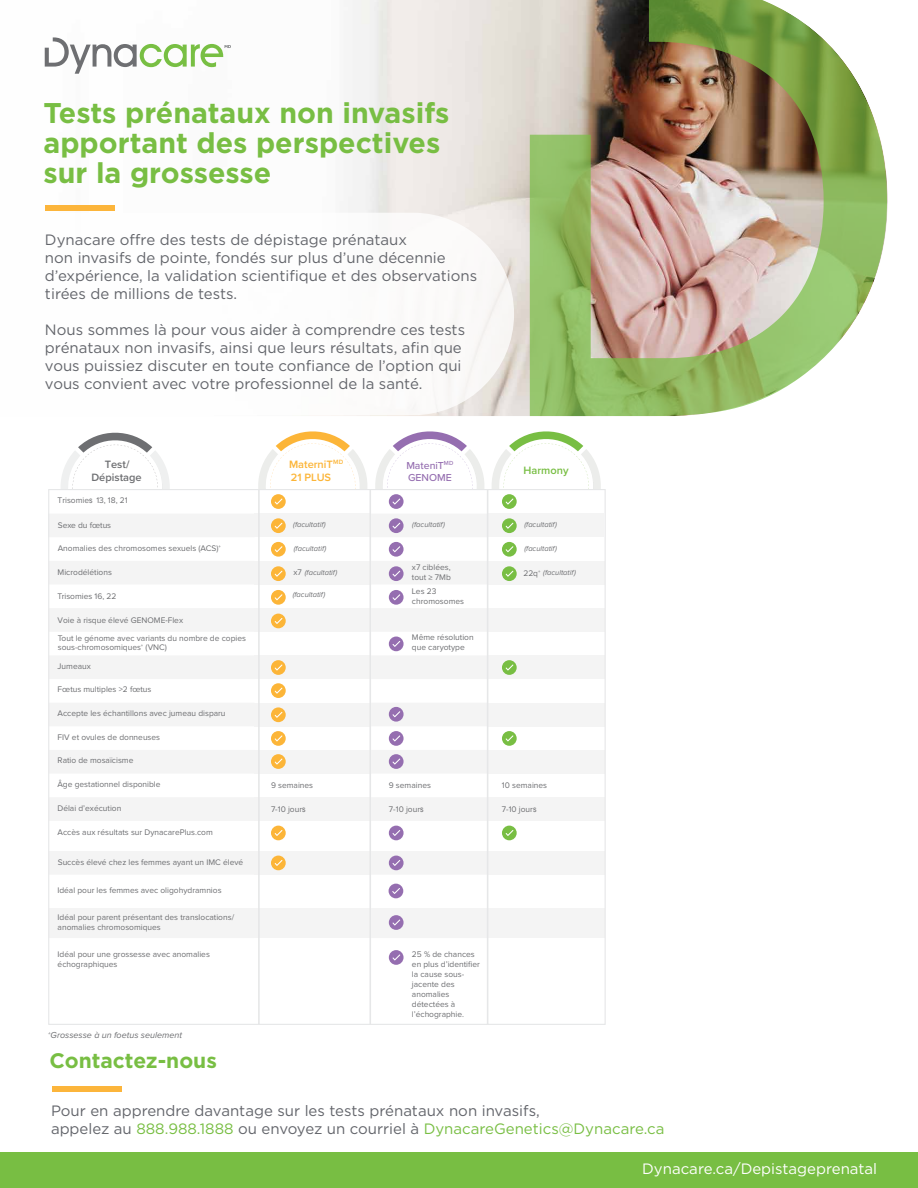
<style>
.page{position:relative;width:918px;height:1188px;background:#fff}
.page>*{position:absolute;margin:0;border:0;box-sizing:border-box;transform-origin:0 0}
.t1{font:700 28.5px/30px "Gotham";color:#78be43}
.t2{font:700 21px "Gotham";color:#78be43}
.t3{font:15px/18px "Gotham";color:#63656b}
.t4{font:15px "Gotham";color:#fff}
.t5{font:600 11.1px/12.6px "Proxima Nova";color:#6e6f72;text-align:center}
.t6{font:600 11.1px/12.6px "Proxima Nova";color:#fcb538}
.t7{font:600 11.1px "Proxima Nova";color:#78be43}
.t8{font:500 10.5px/12px "Proxima Nova";color:#956eb0}
.t9{font:italic 9px "Proxima Nova";color:#6e6f72}
.t10{font:8.4px/10.1px "Proxima Nova";color:#6e6f72}
.t11{font:8.4px "Proxima Nova";color:#6d6e71}
.t12{font:italic 7.5px "Proxima Nova";color:#6e6f72}
.t13{font:600 6.45px "Proxima Nova";color:#fcb538}
.s1{font-family:"Arial Narrow"}
.s2{font-style:normal;font-size:8.4px}
.s3{color:#78be43}
</style>
<div class="page">
<svg style="left:44px;top:0;width:844px;height:417px"></svg>
<svg style="left:44px;top:213px;width:470px;height:202px"></svg>
<img style="left:530px;top:0;width:357px;height:416px">
<div style="left:45px;top:206px;width:70px;height:5px;background:#fcb53b"></div>
<div style="left:52px;top:1086px;width:70px;height:6px;background:#fcb53b"></div>
<svg style="left:45px;top:38px;width:186px;height:36px"></svg>
<div style="left:0;top:1152px;width:918px;height:36px;background:#78be43"></div>
<div style="left:488px;top:655px;width:116px;height:24px;background:#f4f4f4"></div>
<div style="left:50px;top:655px;width:436px;height:24px;background:#f4f4f4"></div>
<svg style="left:271px;top:731px;width:15px;height:15px"></svg>
<svg style="left:275px;top:735px;width:7px;height:6px"></svg>
<div style="left:389px;top:731px;width:15px;height:15px;background:#956eb0;border-radius:50%"></div>
<svg style="left:393px;top:735px;width:7px;height:6px"></svg>
<div style="left:271px;top:826px;width:15px;height:14px;background:#fcb538;border-radius:50%"></div>
<svg style="left:275px;top:830px;width:7px;height:6px"></svg>
<div style="left:389px;top:826px;width:15px;height:14px;background:#956eb0;border-radius:50%"></div>
<svg style="left:393px;top:830px;width:7px;height:6px"></svg>
<div style="left:389px;top:884px;width:14px;height:14px;background:#956eb0;border-radius:50%"></div>
<svg style="left:392px;top:888px;width:8px;height:6px"></svg>
<div style="left:488px;top:851px;width:116px;height:24px;background:#f4f4f4"></div>
<div style="left:488px;top:608px;width:116px;height:24px;background:#f4f4f4"></div>
<svg style="left:271px;top:683px;width:15px;height:15px"></svg>
<svg style="left:275px;top:688px;width:7px;height:6px"></svg>
<div style="left:488px;top:703px;width:116px;height:23px;background:#f4f4f4"></div>
<div style="left:488px;top:750px;width:116px;height:24px;background:#f4f4f4"></div>
<div style="left:50px;top:750px;width:436px;height:24px;background:#f4f4f4"></div>
<div style="left:488px;top:561px;width:116px;height:24px;background:#f4f4f4"></div>
<div style="left:389px;top:637px;width:15px;height:14px;background:#956eb0;border-radius:50%"></div>
<svg style="left:393px;top:641px;width:7px;height:6px"></svg>
<div style="left:50px;top:798px;width:436px;height:22px;background:#f4f4f4"></div>
<div style="left:254px;top:797px;width:117px;height:24px;background:#f4f4f4"></div>
<div style="left:488px;top:797px;width:116px;height:24px;background:#f4f4f4"></div>
<div style="left:50px;top:703px;width:436px;height:23px;background:#f4f4f4"></div>
<div style="left:488px;top:908px;width:116px;height:30px;background:#f4f4f4"></div>
<div style="left:389px;top:950px;width:15px;height:15px;background:#956eb0;border-radius:50%"></div>
<svg style="left:393px;top:954px;width:7px;height:6px"></svg>
<div style="left:50px;top:851px;width:436px;height:24px;background:#f4f4f4"></div>
<div style="left:50px;top:908px;width:436px;height:30px;background:#f4f4f4"></div>
<svg style="left:502px;top:660px;width:15px;height:15px"></svg>
<svg style="left:506px;top:664px;width:7px;height:7px"></svg>
<svg style="left:502px;top:731px;width:15px;height:15px"></svg>
<svg style="left:506px;top:735px;width:7px;height:6px"></svg>
<div style="left:502px;top:826px;width:15px;height:14px;background:#78be43;border-radius:50%"></div>
<svg style="left:506px;top:830px;width:7px;height:6px"></svg>
<div style="left:258px;top:489px;width:113px;height:536px;border:1px solid #e6e7e8"></div>
<div style="left:370px;top:489px;width:118px;height:536px;border:1px solid #e6e7e8"></div>
<div style="left:487px;top:489px;width:119px;height:536px;border:1px solid #e6e7e8"></div>
<svg style="left:389px;top:542px;width:15px;height:15px"></svg>
<svg style="left:271px;top:542px;width:15px;height:15px"></svg>
<svg style="left:502px;top:542px;width:15px;height:15px"></svg>
<svg style="left:48px;top:431px;width:558px;height:121px"></svg>
<div style="left:49px;top:608px;width:439px;height:24px;background:#f4f4f4"></div>
<svg style="left:271px;top:590px;width:15px;height:15px"></svg>
<svg style="left:275px;top:594px;width:7px;height:6px"></svg>
<div style="left:389px;top:590px;width:15px;height:15px;background:#956eb0;border-radius:50%"></div>
<svg style="left:393px;top:594px;width:7px;height:6px"></svg>
<div style="left:502px;top:566px;width:15px;height:15px;background:#78be43;border-radius:50%"></div>
<svg style="left:506px;top:571px;width:7px;height:6px"></svg>
<div style="left:49px;top:561px;width:439px;height:24px;background:#f4f4f4"></div>
<h1 class="t1" style="left:44px;top:97px;width:408px">Tests prénataux non invasifs apportant des perspectives sur la grossesse</h1>
<h3 class="t3" style="left:45px;top:231px;width:434px">Dynacare offre des tests de dépistage prénataux<br>non invasifs de pointe, fondés sur plus d’une décennie d’expérience, la validation scientifique et des observations tirées de millions de tests.</h3>
<h3 class="t3" style="left:45px;top:321px;width:422px">Nous sommes là pour vous aider à comprendre ces tests prénataux non invasifs, ainsi que leurs résultats, afin que vous puissiez discuter en toute confiance de l’option qui vous convient avec votre professionnel de la santé.</h3>
<h3 class="t5" style="left:91px;top:458px;width:52px">Test/<br>Dépistage</h3>
<h3 class="t6" style="left:289px;top:458px;width:45px">MaterniT<br>21 PLUS</h3>
<p class="t13" style="left:333px;top:457px;width:11px">MD</p>
<p class="t10" style="left:58px;top:496px;width:72px">Trisomie<span class="s1">s</span> 13, 18, 21</p>
<p class="t8" style="left:406px;top:459px;width:48px">MateniT<sup>MD<br></sup>GENOME</p>
<h3 class="t7" style="left:524px;top:462px;width:47px">Harmony</h3>
<p class="t10" style="left:58px;top:520px;width:55px">Sexe du fœtus</p>
<p class="t12" style="left:293px;top:519px;width:34px">(facultatif)</p>
<p class="t10" style="left:58px;top:543px;width:165px">Anomalies des chromosomes sexuels (ACS)<sup>+</sup></p>
<p class="t12" style="left:412px;top:519px;width:34px">(facultatif)</p>
<p class="t12" style="left:524px;top:519px;width:34px">(facultatif)</p>
<p class="t12" style="left:294px;top:543px;width:34px">(facultatif)</p>
<p class="t12" style="left:524px;top:543px;width:34px">(facultatif)</p>
<p class="t10" style="left:412px;top:563px;width:40px">x7 ciblées, tout 7Mb</p>
<p class="t10" style="left:58px;top:568px;width:56px">Microdélétions</p>
<p class="t12" style="left:293px;top:567px;width:46px"><span class="s2">x7</span> (facultatif)</p>
<p class="t12" style="left:543px;top:567px;width:34px">(facultatif)</p>
<p class="t10" style="left:523px;top:569px;width:19px">22q<sup>+</sup></p>
<p class="t11" style="left:428px;top:574px;width:6px">≥</p>
<p class="t10" style="left:58px;top:591px;width:60px">Trisomies 16, 22</p>
<p class="t10" style="left:412px;top:586px;width:54px">Les 23 chromosomes</p>
<p class="t12" style="left:293px;top:589px;width:34px">(facultatif)</p>
<p class="t10" style="left:58px;top:615px;width:127px">Voie à risque élevé GENOME<span class="s1">-</span>Flex</p>
<p class="t10" style="left:58px;top:634px;width:190px;line-height:9px">Tout le génome avec variants du nombre de copies sous-chromosomiques<sup>+</sup> (VNC)</p>
<p class="t10" style="left:58px;top:662px;width:35px">Jumeaux</p>
<p class="t10" style="left:58px;top:685px;width:95px">Fœtus multiples &gt;2 fœtus</p>
<p class="t10" style="left:58px;top:709px;width:169px">Accepte les échantillons avec jumeau disparu</p>
<p class="t10" style="left:58px;top:756px;width:77px">Ratio de mosaïcisme</p>
<p class="t10" style="left:58px;top:733px;width:104px">FIV et ovules de donneuses</p>
<p class="t10" style="left:412px;top:633px;width:63px">Même résolution que caryotype</p>
<p class="t10" style="left:57px;top:780px;width:105px">Âge gestationnel disponible</p>
<p class="t10" style="left:271px;top:781px;width:44px">9 semaines</p>
<p class="t10" style="left:389px;top:781px;width:44px">9 semaines</p>
<p class="t10" style="left:57px;top:803px;width:65px">Délai d’exécution</p>
<p class="t10" style="left:271px;top:805px;width:36px">7-10 jour<span class="s1">s</span></p>
<p class="t10" style="left:389px;top:805px;width:36px">7-10 jour<span class="s1">s</span></p>
<p class="t10" style="left:502px;top:805px;width:36px">7-10 jour<span class="s1">s</span></p>
<p class="t10" style="left:502px;top:781px;width:47px">10 semaines</p>
<p class="t10" style="left:58px;top:827px;width:157px">Accès aux résultats sur DynacarePlus.com</p>
<p class="t10" style="left:58px;top:858px;width:187px">Succès élevé chez les femmes ayant un IMC élevé</p>
<p class="t10" style="left:57px;top:885px;width:166px">Idéal pour les femmes avec oligohydramnios</p>
<p class="t10" style="left:58px;top:913px;width:178px">Idéal pour parent présentant des translocations/ anomalies chromosomiques</p>
<p class="t10" style="left:58px;top:949px;width:154px">Idéal pour une grossesse avec anomalies échographiques</p>
<p class="t10" style="left:412px;top:949px;width:69px">25 % de chances en plus d’identifier la cause sous&shy;jacente des anomalies détectées à l’échographie.</p>
<p class="t9" style="left:48px;top:1028px;width:136px"><sup>+</sup>Grossesse à un foetus seulement</p>
<h2 class="t2" style="left:50px;top:1047px;width:169px">Contactez-nous</h2>
<h3 class="t3" style="left:51px;top:1101px;width:615px">Pour en apprendre davantage sur les tests prénataux non invasifs,<br>appelez au <span class="s3">888.988.1888</span> ou envoyez un courriel à <span class="s3">DynacareGenetics@Dynacare.ca</span></h3>
<h3 class="t4" style="left:642px;top:1159px;width:237px">Dynacare.ca/Depistageprenatal</h3>
</div>
